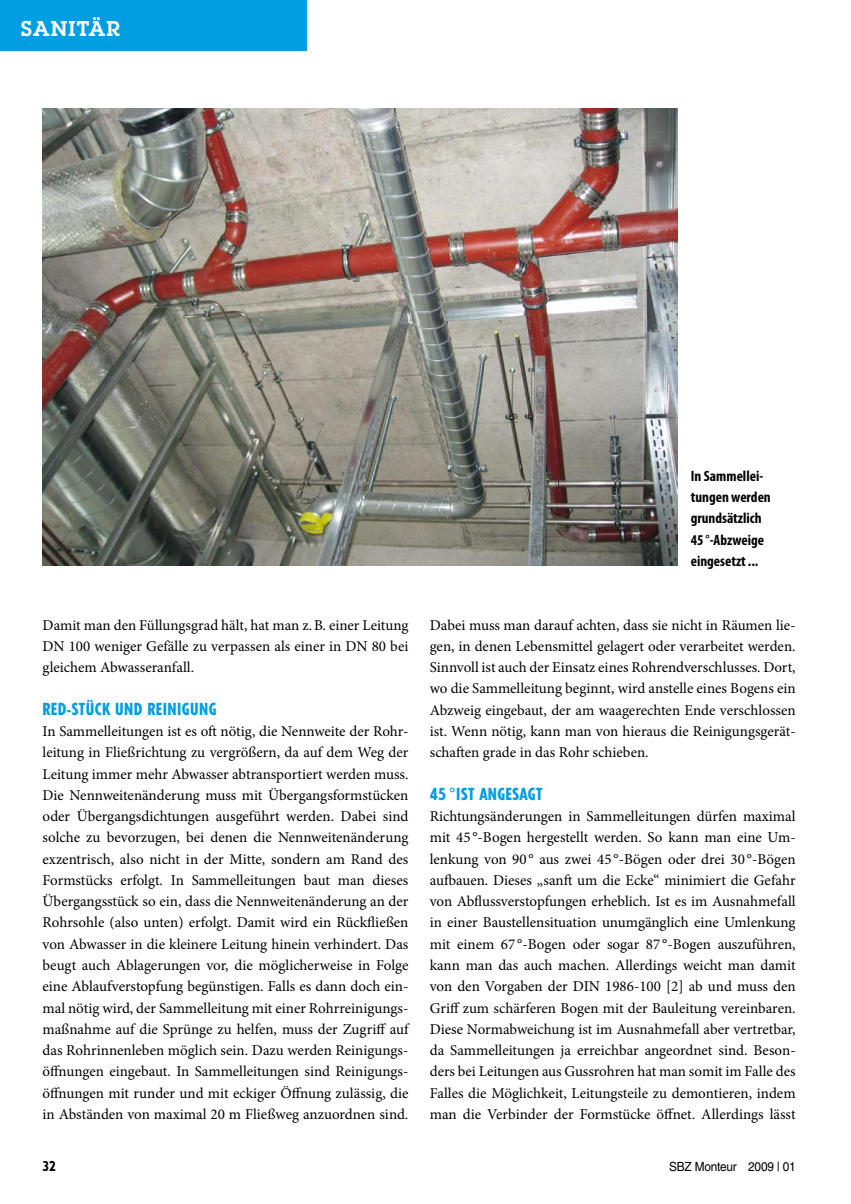
<style>
.page{position:relative;width:851px;height:1204px;background:#fff}
.page>*{position:absolute;margin:0;border:0;box-sizing:border-box;transform-origin:0 0}
.t1{font:600 21px "Lubalin Graph Std";letter-spacing:.05em;color:#fff}
.t2{font:800 condensed 16.5px "Tempo Std";letter-spacing:.03em;color:#009ee0}
.t3{font:15px/21.3px "Minion Pro";color:#000;text-align:justify}
.t4{font:700 condensed 15px/21.3px "Myriad Pro";color:#000}
.t5{font:800 condensed 13.5px "Tempo Std";color:#000}
.t6{font:12.6px "Helvetica LT Std";letter-spacing:-.02em;color:#000;scale:.94 1}
</style>
<div class="page">
<img style="left:43px;top:108px;width:634px;height:458px">
<div style="left:0;top:0;width:306px;height:51px;background:#009ee0"></div>
<h1 class="t1" style="left:21px;top:15px;width:100px">SANITÄR</h1>
<p class="t4" style="left:690px;top:465px;width:82px">In Sammellei&shy;tungen werden grundsätzlich<br>45 °-Abzweige eingesetzt...</p>
<p class="t3" style="left:43px;top:614px;width:367px">Damit man den Füllungsgrad hält, hat man z.B. einer Leitung DN 100 weniger Gefälle zu verpassen als einer in DN 80 bei gleichem Abwasseranfall.</p>
<p class="t2" style="left:43px;top:698px;width:174px">RED-STÜCK UND REINIGUNG</p>
<p class="t3" style="left:43px;top:720px;width:367px">In Sammelleitungen ist es oft nötig, die Nennweite der Rohr&shy;leitung in Fließrichtung zu vergrößern, da auf dem Weg der Leitung immer mehr Abwasser abtransportiert werden muss.<br>Die Nennweitenänderung muss mit Übergangsformstücken oder Übergangsdichtungen ausgeführt werden. Dabei sind solche zu bevorzugen, bei denen die Nennweitenänderung exzentrisch, also nicht in der Mitte, sondern am Rand des Formstücks erfolgt. In Sammelleitungen baut man dieses Übergangsstück so ein, dass die Nennweitenänderung an der Rohrsohle (also unten) erfolgt. Damit wird ein Rückfließen von Abwasser in die kleinere Leitung hinein verhindert. Das beugt auch Ablagerungen vor, die möglicherweise in Folge eine Ablaufverstopfung begünstigen. Falls es dann doch ein&shy;mal nötig wird, der Sammelleitung mit einer Rohrreinigungs&shy;maßnahme auf die Sprünge zu helfen, muss der Zugriff auf das Rohrinnenleben möglich sein. Dazu werden Reinigungs&shy;öffnungen eingebaut. In Sammelleitungen sind Reinigungs&shy;öffnungen mit runder und mit eckiger Öffnung zulässig, die in Abständen von maximal 20 m Fließweg anzuordnen sind.</p>
<p class="t3" style="left:429px;top:614px;width:367px">Dabei muss man darauf achten, dass sie nicht in Räumen lie&shy;gen, in denen Lebensmittel gelagert oder verarbeitet werden.<br>Sinnvoll ist auch der Einsatz eines Rohrendverschlusses. Dort, wo die Sammelleitung beginnt, wird anstelle eines Bogens ein Abzweig eingebaut, der am waagerechten Ende verschlossen ist. Wenn nötig, kann man von hieraus die Reinigungsgerät&shy;schaften grade in das Rohr schieben.</p>
<p class="t2" style="left:429px;top:783px;width:114px">45 °IST ANGESAGT</p>
<p class="t3" style="left:429px;top:805px;width:367px">Richtungsänderungen in Sammelleitungen dürfen maximal mit 45 °-Bogen hergestellt werden. So kann man eine Um&shy;lenkung von 90 ° aus zwei 45 °-Bögen oder drei 30 °-Bögen aufbauen. Dieses „sanft um die Ecke“ minimiert die Gefahr von Abflussverstopfungen erheblich. Ist es im Ausnahmefall in einer Baustellensituation unumgänglich eine Umlenkung mit einem 67 °-Bogen oder sogar 87 °-Bogen auszuführen, kann man das auch machen. Allerdings weicht man damit von den Vorgaben der DIN 1986-100 [2] ab und muss den Griff zum schärferen Bogen mit der Bauleitung vereinbaren.<br>Diese Normabweichung ist im Ausnahmefall aber vertretbar, da Sammelleitungen ja erreichbar angeordnet sind. Beson&shy;ders bei Leitungen aus Gussrohren hat man somit im Falle des Falles die Möglichkeit, Leitungsteile zu demontieren, indem man die Verbinder der Formstücke öffnet. Allerdings lässt</p>
<p class="t5" style="left:43px;top:1157px;width:14px">32</p>
<p class="t6" style="left:669px;top:1158px;width:136px">SBZ Monteur 2009 | 01</p>
</div>
